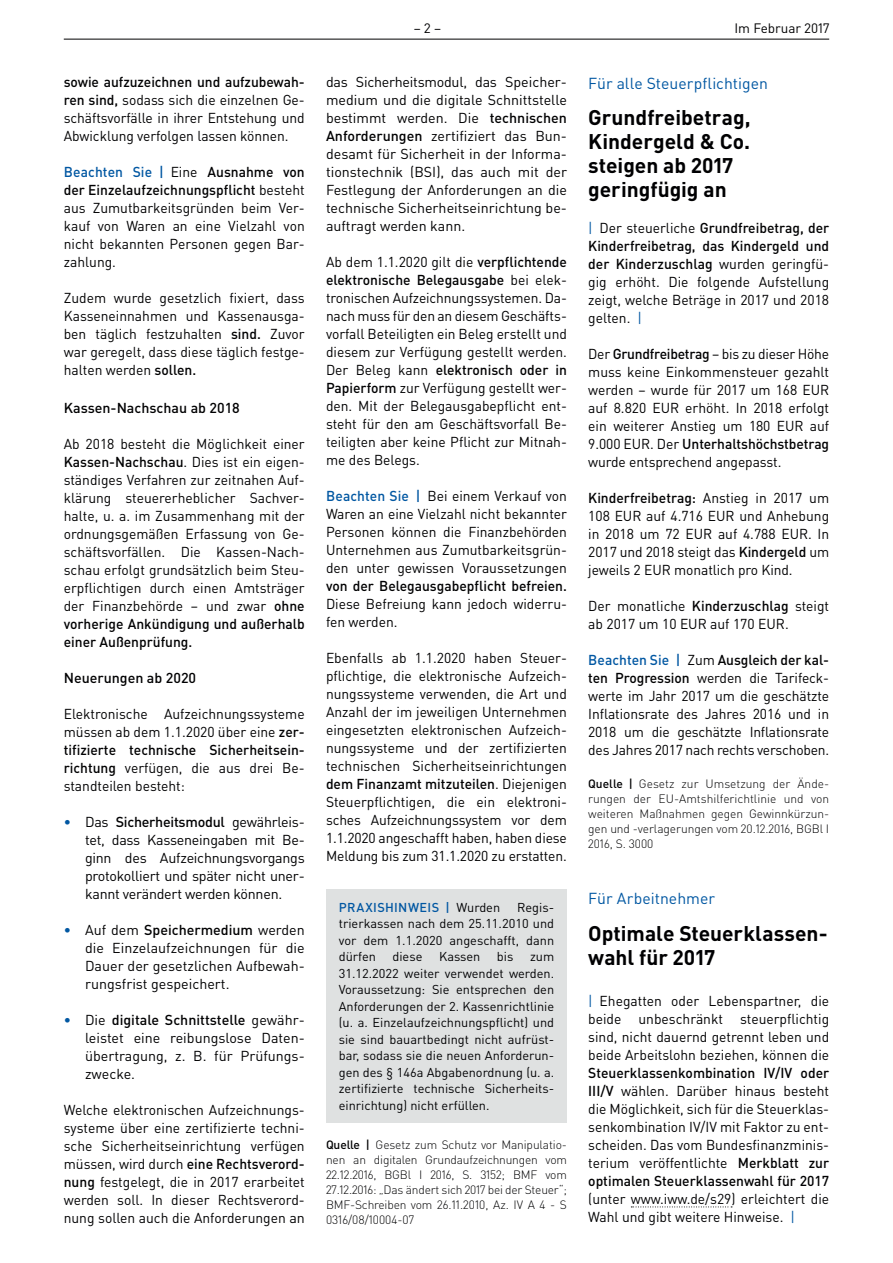
<style>
.page{position:relative;width:893px;height:1263px;background:#fff}
.page>*{position:absolute;margin:0;border:0;box-sizing:border-box;transform-origin:0 0}
.t1{font:700 21px/24px "DIN Pro";color:#000002}
.t2{font:15.75px "DIN Pro";color:#0157a2}
.t3{font:14.25px/18px "DIN Pro";color:#000002;text-align:justify}
.t4{font:500 14.25px "DIN Pro";color:#000002}
.t5{font:13.5px "DIN Pro";color:#000002}
.t6{font:12.75px/16.5px "DIN Pro";color:#000002;text-align:justify}
.t7{font:500 12.75px "DIN Pro";letter-spacing:.03em;color:#0157a2}
.t8{font:300 12px/15px "DIN Pro";letter-spacing:-.005em;color:#000002;text-align:justify}
.s1{font-weight:500}
.s2{font-weight:500;color:#0157a2}
.s3{font-weight:400;color:#000002}
.s4{color:#0157a2}
</style>
<div class="page">
<hr style="left:64px;top:39px;width:765px;height:1px;background:#000002">
<div style="left:326px;top:889px;width:241px;height:233px;background:#dfe1e1"></div>
<svg style="left:631px;top:1206px;width:101px;height:1px"></svg>
<p class="t3" style="left:64px;top:73px;width:242px"><span class="s1">sowie aufzuzeichnen und aufzubewah&shy;ren sind,</span> sodass sich die einzelnen Ge&shy;schäftsvorfälle in ihrer Entstehung und Abwicklung verfolgen lassen können.</p>
<p class="t3" style="left:64px;top:163px;width:242px"><span class="s2">Beachten Sie |</span> Eine <span class="s1">Ausnahme von der Einzelaufzeichnungspflicht</span> besteht aus Zumutbarkeitsgründen beim Ver&shy;kauf von Waren an eine Vielzahl von nicht bekannten Personen gegen Bar&shy;zahlung.</p>
<p class="t3" style="left:64px;top:289px;width:242px">Zudem wurde gesetzlich fixiert, dass Kasseneinnahmen und Kassenausga&shy;ben täglich festzuhalten <span class="s1">sind.</span> Zuvor war geregelt, dass diese täglich festge&shy;halten werden <span class="s1">sollen.</span></p>
<p class="t4" style="left:64px;top:398px;width:178px">Kassen-Nachschau ab 2018</p>
<p class="t3" style="left:64px;top:435px;width:242px">Ab 2018 besteht die Möglichkeit einer <span class="s1">Kassen-Nachschau</span>. Dies ist ein eigen&shy;ständiges Verfahren zur zeitnahen Auf&shy;klärung steuererheblicher Sachver&shy;halte, u. a. im Zusammenhang mit der ordnungsgemäßen Erfassung von Ge&shy;schäftsvorfällen. Die Kassen-Nach&shy;schau erfolgt grundsätzlich beim Steu&shy;erpflichtigen durch einen Amtsträger der Finanzbehörde – und zwar <span class="s1">ohne vorherige Ankündigung und außerhalb einer Außenprüfung.</span></p>
<p class="t4" style="left:64px;top:668px;width:134px">Neuerungen ab 2020</p>
<p class="t3" style="left:64px;top:705px;width:242px">Elektronische Aufzeichnungssysteme müssen ab dem 1.1.2020 über eine <span class="s1">zer&shy;tifizierte technische Sicherheitsein&shy;richtung</span> verfügen, die aus drei Be&shy;standteilen besteht:</p>
<p class="t3" style="left:85px;top:813px;width:221px;text-indent:-21px"><span class="s2">•</span> Das <span class="s1">Sicherheitsmodul</span> gewährleis&shy;tet, dass Kasseneingaben mit Be&shy;ginn des Aufzeichnungsvorgangs protokolliert und später nicht uner&shy;kannt verändert werden können.</p>
<p class="t3" style="left:85px;top:921px;width:221px;text-indent:-21px"><span class="s2">•</span> Auf dem <span class="s1">Speichermedium</span> werden die Einzelaufzeichnungen für die Dauer der gesetzlichen Aufbewah&shy;rungsfrist gespeichert.</p>
<p class="t3" style="left:85px;top:1011px;width:221px;text-indent:-21px"><span class="s2">•</span> Die <span class="s1">digitale Schnittstelle</span> gewähr&shy;leistet eine reibungslose Daten&shy;übertragung, z. B. für Prüfungs&shy;zwecke.</p>
<p class="t3" style="left:64px;top:1101px;width:242px">Welche elektronischen Aufzeichnungs&shy;systeme über eine zertifizierte techni&shy;sche Sicherheitseinrichtung verfügen müssen, wird durch <span class="s1">eine Rechtsverord&shy;nung</span> festgelegt, die in 2017 erarbeitet werden soll. In dieser Rechtsverord&shy;nung sollen auch die Anforderungen an</p>
<p class="t5" style="left:414px;top:19px;width:29px">– 2 –</p>
<p class="t5" style="left:734px;top:19px;width:97px">Im Februar 2017</p>
<p class="t3" style="left:326px;top:73px;width:242px">das Sicherheitsmodul, das Speicher&shy;medium und die digitale Schnittstelle bestimmt werden. Die <span class="s1">technischen Anforderungen</span> zertifiziert das Bun&shy;desamt für Sicherheit in der Informa&shy;tionstechnik (BSI), das auch mit der Festlegung der Anforderungen an die technische Sicherheitseinrichtung be&shy;auftragt werden kann.</p>
<p class="t3" style="left:326px;top:253px;width:242px">Ab dem 1.1.2020 gilt die <span class="s1">verpflichtende elektronische Belegausgabe</span> bei elek&shy;tronischen Aufzeichnungssystemen. Da&shy;nach muss für den an diesem Geschäfts&shy;vorfall Beteiligten ein Beleg erstellt und diesem zur Verfügung gestellt werden.<br>Der Beleg kann <span class="s1">elektronisch oder in Papierform</span> zur Verfügung gestellt wer&shy;den. Mit der Belegausgabepflicht ent&shy;steht für den am Geschäftsvorfall Be&shy;teiligten aber keine Pflicht zur Mitnah&shy;me des Belegs.</p>
<p class="t3" style="left:326px;top:487px;width:242px"><span class="s2">Beachten Sie |</span> Bei einem Verkauf von Waren an eine Vielzahl nicht bekannter Personen können die Finanzbehörden Unternehmen aus Zumutbarkeitsgrün&shy;den unter gewissen Voraussetzungen</p>
<p class="t4" style="left:326px;top:577px;width:242px">von der Belegausgabepflicht befreien.</p>
<p class="t3" style="left:326px;top:595px;width:242px">Diese Befreiung kann jedoch widerru&shy;fen werden.</p>
<p class="t3" style="left:326px;top:649px;width:242px">Ebenfalls ab 1.1.2020 haben Steuer&shy;pflichtige, die elektronische Aufzeich&shy;nungssysteme verwenden, die Art und Anzahl der im jeweiligen Unternehmen eingesetzten elektronischen Aufzeich&shy;nungssysteme und der zertifizierten technischen Sicherheitseinrichtungen <span class="s1">dem Finanzamt mitzuteilen</span>. Diejenigen Steuerpflichtigen, die ein elektroni&shy;sches Aufzeichnungssystem vor dem 1.1.2020 angeschafft haben, haben diese Meldung bis zum 31.1.2020 zu erstatten.</p>
<p class="t7" style="left:339px;top:898px;width:163px">PRAXISHINWEIS | <span class="s3">Wurden</span></p>
<p class="t6" style="left:339px;top:898px;width:217px;text-indent:178px">Regis&shy;trierkassen nach dem 25.11.2010 und vor dem 1.1.2020 angeschafft, dann dürfen</p>
<p class="t6" style="left:392px;top:948px;width:32px">diese</p>
<p class="t6" style="left:439px;top:948px;width:43px">Kassen</p>
<p class="t6" style="left:497px;top:948px;width:18px">bis</p>
<p class="t6" style="left:339px;top:948px;width:217px;text-indent:191px">zum 31.12.2022 weiter verwendet werden.<br>Voraussetzung: Sie entsprechen den Anforderungen der 2. Kassenrichtlinie (u. a. Einzelaufzeichnungspflicht) und sie sind bauartbedingt nicht aufrüst&shy;bar, sodass sie die neuen Anforderun&shy;gen des § 146a Abgabenordnung (u. a. zertifizierte technische Sicherheits&shy;einrichtung) nicht erfüllen.</p>
<p class="t8" style="left:326px;top:1136px;width:242px"><span class="s1">Quelle |</span> Gesetz zum Schutz vor Manipulatio&shy;nen an digitalen Grundaufzeichnungen vom 22.12.2016, BGBl I 2016, S. 3152; BMF vom 27.12.2016: „Das ändert sich 2017 bei der Steuer“; BMF-Schreiben vom 26.11.2010, Az. IV A 4 - S 0316/08/10004-07</p>
<p class="t2" style="left:588px;top:73px;width:181px">Für alle Steuerpflichtigen</p>
<h1 class="t1" style="left:588px;top:105px;width:164px">Grundfreibetrag,<br>Kindergeld &amp; Co. steigen ab 2017 geringfügig an</h1>
<p class="t3" style="left:588px;top:219px;width:242px"><span class="s4">|</span> Der steuerliche <span class="s1">Grundfreibetrag, der Kinderfreibetrag, das Kindergeld und der Kinderzuschlag</span> wurden geringfü&shy;gig erhöht. Die folgende Aufstellung zeigt, welche Beträge in 2017 und 2018 gelten. <span class="s4">|</span></p>
<p class="t3" style="left:588px;top:345px;width:242px">Der <span class="s1">Grundfreibetrag</span> – bis zu dieser Höhe muss keine Einkommensteuer gezahlt werden – wurde für 2017 um 168 EUR auf 8.820 EUR erhöht. In 2018 erfolgt ein weiterer Anstieg um 180 EUR auf 9.000 EUR. Der <span class="s1">Unterhaltshöchstbetrag </span>wurde entsprechend angepasst.</p>
<p class="t3" style="left:588px;top:489px;width:242px"><span class="s1">Kinderfreibetrag:</span> Anstieg in 2017 um 108 EUR auf 4.716 EUR und Anhebung in 2018 um 72 EUR auf 4.788 EUR. In 2017 und 2018 steigt das <span class="s1">Kindergeld</span> um jeweils 2 EUR monatlich pro Kind.</p>
<p class="t3" style="left:588px;top:597px;width:242px">Der monatliche <span class="s1">Kinderzuschlag</span> steigt ab 2017 um 10 EUR auf 170 EUR.</p>
<p class="t3" style="left:588px;top:651px;width:242px"><span class="s2">Beachten Sie |</span> Zum <span class="s1">Ausgleich der kal&shy;ten Progression</span> werden die Tarifeck&shy;werte im Jahr 2017 um die geschätzte Inflationsrate des Jahres 2016 und in 2018 um die geschätzte Inflationsrate des Jahres 2017 nach rechts verschoben.</p>
<p class="t8" style="left:588px;top:776px;width:242px"><span class="s1">Quelle |</span> Gesetz zur Umsetzung der Ände&shy;rungen der EU-Amtshilferichtlinie und von weiteren Maßnahmen gegen Gewinnkürzun&shy;gen und -verlagerungen vom 20.12.2016, BGBl I 2016, S. 3000</p>
<p class="t2" style="left:588px;top:887px;width:128px">Für Arbeitnehmer</p>
<h1 class="t1" style="left:588px;top:921px;width:241px">Optimale Steuerklassen&shy;wahl für 2017</h1>
<p class="t3" style="left:588px;top:991px;width:242px"><span class="s4">|</span> Ehegatten oder Lebenspartner, die beide unbeschränkt steuerpflichtig sind, nicht dauernd getrennt leben und beide Arbeitslohn beziehen, können die</p>
<p class="t3" style="left:588px;top:1063px;width:242px"><span class="s1">Steuerklassenkombination IV/IV oder III/V</span> wählen. Darüber hinaus besteht die Möglichkeit, sich für die Steuerklas&shy;senkombination IV/IV mit Faktor zu ent&shy;scheiden. Das vom Bundesfinanzminis&shy;terium veröffentlichte <span class="s1">Merkblatt zur optimalen Steuerklassenwahl für 2017</span></p>
<p class="t3" style="left:588px;top:1189px;width:242px">(unter www.iww.de/s29) erleichtert die<br>Wahl und gibt weitere Hinweise. <span class="s4">|</span></p>
</div>
